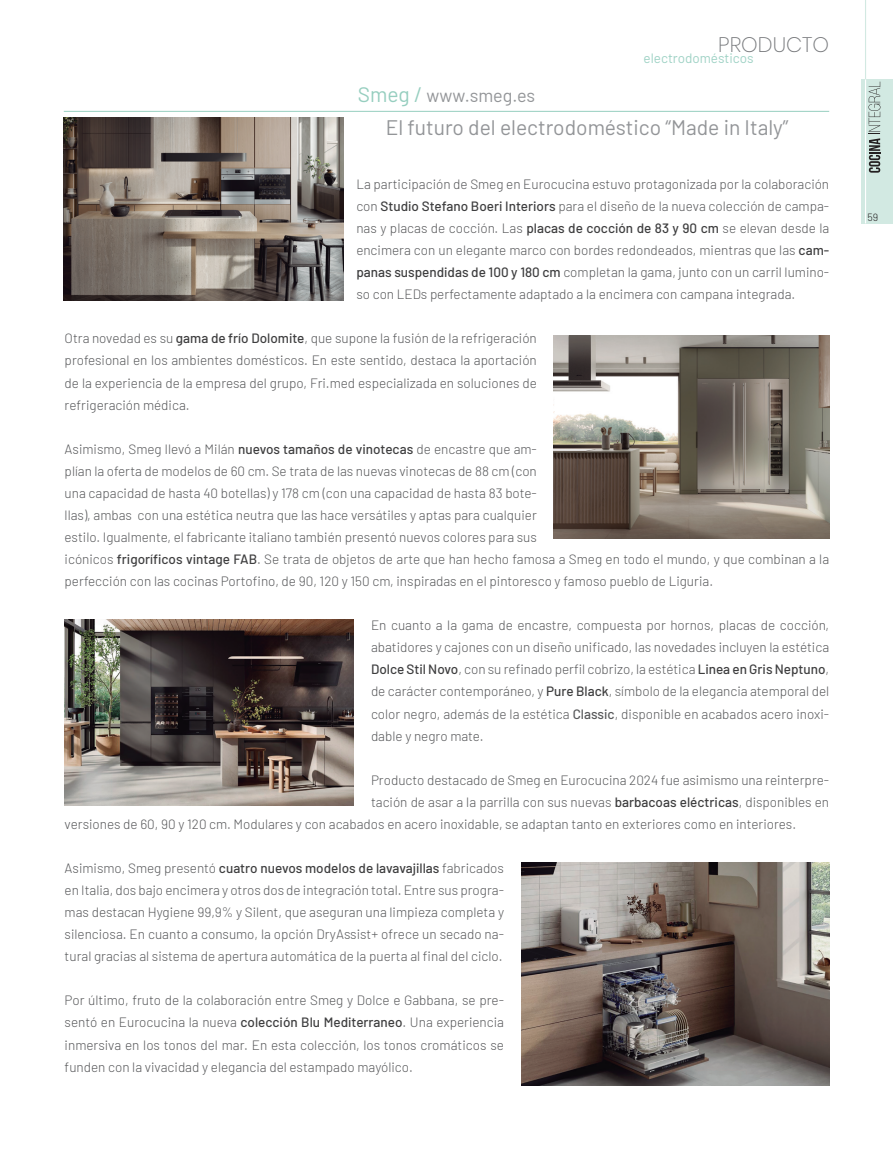
<style>
.page{position:relative;width:893px;height:1149px;background:#fff}
.page>*{position:absolute;margin:0;border:0;box-sizing:border-box;transform-origin:0 0}
.t1{font:21px "Barlow";color:#939598}
.t2{font:200 21px "Poppins";color:#76787b}
.t3{font:18px "Barlow";color:#939598}
.t4{font:300 13.5px/22px "Barlow";color:#57585a;text-align:justify}
.t5{font:13.5px "Barlow";color:#9fd2c5}
.t6{font:300 10.5px "Barlow";color:#231f20}
.s1{font-size:21px;color:#96cebf}
.s2{font-weight:500;color:#3e3e3f}
.s3{font-weight:500}
</style>
<div class="page">
<div style="left:861px;top:79px;width:32px;height:144px;background:#d2e9e2"></div>
<hr style="left:865px;top:78px;width:1px;height:145px;background:#fff">
<hr style="left:865px;top:0;width:1px;height:79px;background:#d2e9e2">
<svg style="left:868px;top:82px;width:12px;height:91px"></svg>
<hr style="left:64px;top:111px;width:765px;height:1px;background:#96cebf">
<img style="left:64px;top:117px;width:280px;height:183px">
<img style="left:554px;top:335px;width:275px;height:203px">
<img style="left:65px;top:619px;width:289px;height:186px">
<img style="left:521px;top:862px;width:308px;height:222px">
<h2 class="t3" style="left:358px;top:82px;width:179px"><span class="s1">Smeg /</span> www.smeg.es</h2>
<h1 class="t2" style="left:718px;top:32px;width:112px">PRODUCTO</h1>
<p class="t5" style="left:643px;top:49px;width:112px">electrodomésticos</p>
<h1 class="t1" style="left:386px;top:112px;width:404px">El futuro del electrodoméstico “Made in Italy”</h1>
<p class="t4" style="left:356px;top:172px;width:474px">La participación de Smeg en Eurocucina estuvo protagonizada por la colaboración con <span class="s2">Studio Stefano Boeri Interiors</span> para el diseño de la nueva colección de campa&shy;nas y placas de cocción. Las <span class="s2">placas de cocción de 83 y 90 cm</span> se elevan desde la encimera con un elegante marco con bordes redondeados, mientras que las <span class="s2">cam&shy;panas suspendidas de 100 y 180 cm</span> completan la gama, junto con un carril lumino&shy;so con LEDs perfectamente adaptado a la encimera con campana integrada.</p>
<p class="t4" style="left:65px;top:326px;width:474px">Otra novedad es su <span class="s2">gama de frío Dolomite</span>, que supone la fusión de la refrigeración profesional en los ambientes domésticos. En este sentido, destaca la aportación de la experiencia de la empresa del grupo, Fri.med especializada en soluciones de refrigeración médica.</p>
<p class="t4" style="left:65px;top:436px;width:766px;text-align:left">Asimismo, Smeg llevó a Milán <span class="s2">nuevos tamaños de vinotecas</span> de encastre que am-<br>plían la oferta de modelos de 60 cm. Se trata de las nuevas vinotecas de 88 cm (con<br>una capacidad de hasta 40 botellas) y 178 cm (con una capacidad de hasta 83 bote-<br>llas), ambas con una estética neutra que las hace versátiles y aptas para cualquier<br>estilo. Igualmente, el fabricante italiano también presentó nuevos colores para sus<br>icónicos <span class="s2">frigoríficos vintage FAB</span>. Se trata de objetos de arte que han hecho famosa a Smeg en todo el mundo, y que combinan a la perfección con las cocinas Portofino, de 90, 120 y 150 cm, inspiradas en el pintoresco y famoso pueblo de Liguria.</p>
<p class="t4" style="left:371px;top:613px;width:460px">En cuanto a la gama de encastre, compuesta por hornos, placas de cocción, abatidores y cajones con un diseño unificado, las novedades incluyen la estética <span class="s2">Dolce Stil Novo</span>, con su refinado perfil cobrizo, la estética <span class="s2">Linea en Gris Neptuno</span>, de carácter contemporáneo, y <span class="s2">Pure Black</span>, símbolo de la elegancia atemporal del color negro, además de la estética <span class="s3">Classic</span>, disponible en acabados acero inoxi&shy;dable y negro mate.</p>
<p class="t4" style="left:371px;top:767px;width:460px">Producto destacado de Smeg en Eurocucina 2024 fue asimismo una reinterpre-</p>
<p class="t4" style="left:371px;top:789px;width:460px">tación de asar a la parrilla con sus nuevas <span class="s2">barbacoas eléctricas</span>, disponibles en</p>
<p class="t4" style="left:65px;top:811px;width:733px">versiones de 60, 90 y 120 cm. Modulares y con acabados en acero inoxidable, se adaptan tanto en exteriores como en interiores.</p>
<p class="t4" style="left:65px;top:855px;width:441px">Asimismo, Smeg presentó <span class="s2">cuatro nuevos modelos de lavavajillas</span> fabricados en Italia, dos bajo encimera y otros dos de integración total. Entre sus progra&shy;mas destacan Hygiene 99,9% y Silent, que aseguran una limpieza completa y silenciosa. En cuanto a consumo, la opción DryAssist+ ofrece un secado na&shy;tural gracias al sistema de apertura automática de la puerta al final del ciclo.</p>
<p class="t4" style="left:65px;top:988px;width:441px">Por último, fruto de la colaboración entre Smeg y Dolce e Gabbana, se pre&shy;sentó en Eurocucina la nueva <span class="s2">colección Blu Mediterraneo</span>. Una experiencia inmersiva en los tonos del mar. En esta colección, los tonos cromáticos se funden con la vivacidad y elegancia del estampado mayólico.</p>
<p class="t6" style="left:867px;top:209px;width:12px">59</p>
</div>
